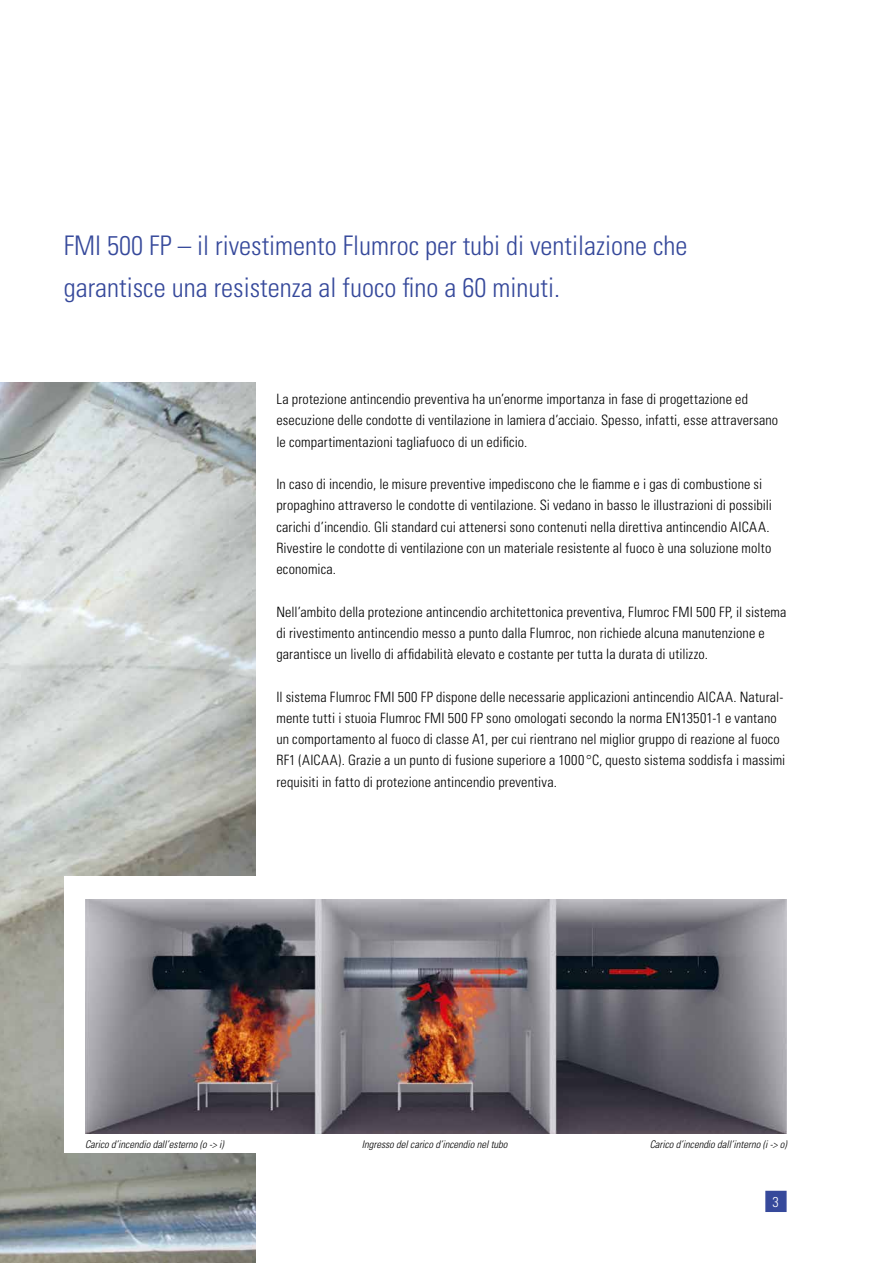
<style>
.page{position:relative;width:893px;height:1263px;background:#fff}
.page>*{position:absolute;margin:0;border:0;box-sizing:border-box;transform-origin:0 0}
.t1{font:300 condensed 27px/42px "Univers";color:#36499b}
.t2{font:300 condensed 14.25px/21.3px "Univers";letter-spacing:.01em;color:#000}
.t3{font:300 condensed 14.25px "Univers";color:#fff}
.t4{font:italic 300 condensed 10.5px "Univers";color:#000}
</style>
<div class="page">
<img style="left:0;top:383px;width:255px;height:880px">
<div style="left:64px;top:877px;width:743px;height:276px;background:#fff"></div>
<img style="left:85px;top:899px;width:701px;height:234px">
<div style="left:765px;top:1191px;width:22px;height:21px;background:#36499b;border:2px solid #36499b"></div>
<h1 class="t1" style="left:64px;top:225px;width:625px">FMI 500 FP – il rivestimento Flumroc per tubi di ventilazione che garantisce una resistenza al fuoco fino a 60 minuti.</h1>
<p class="t2" style="left:276px;top:388px;width:503px">La protezione antincendio preventiva ha un’enorme importanza in fase di progettazione ed esecuzione delle condotte di ventilazione in lamiera d’acciaio. Spesso, infatti, esse attraversano le compartimentazioni tagliafuoco di un edificio.</p>
<p class="t2" style="left:276px;top:473px;width:497px">In caso di incendio, le misure preventive impediscono che le fiamme e i gas di combustione si propaghino attraverso le condotte di ventilazione. Si vedano in basso le illustrazioni di possibili carichi d’incendio. Gli standard cui attenersi sono contenuti nella direttiva antincendio AICAA.<br>Rivestire le condotte di ventilazione con un materiale resistente al fuoco è una soluzione molto economica.</p>
<p class="t2" style="left:276px;top:601px;width:512px">Nell’ambito della protezione antincendio architettonica preventiva, Flumroc FMI 500 FP, il sistema di rivestimento antincendio messo a punto dalla Flumroc, non richiede alcuna manutenzione e garantisce un livello di affidabilità elevato e costante per tutta la durata di utilizzo.</p>
<p class="t2" style="left:276px;top:686px;width:510px">Il sistema Flumroc FMI 500 FP dispone delle necessarie applicazioni antincendio AICAA. Natural&shy;mente tutti i stuoia Flumroc FMI 500 FP sono omologati secondo la norma EN13501-1 e vantano un comportamento al fuoco di classe A1, per cui rientrano nel miglior gruppo di reazione al fuoco RF1 (AICAA). Grazie a un punto di fusione superiore a 1000 °C, questo sistema soddisfa i massimi requisiti in fatto di protezione antincendio preventiva.</p>
<p class="t4" style="left:85px;top:1138px;width:140px">Carico d’incendio dall’esterno (o -&gt; i)</p>
<p class="t4" style="left:362px;top:1138px;width:147px">Ingresso del carico d’incendio nel tubo</p>
<p class="t4" style="left:650px;top:1138px;width:138px">Carico d’incendio dall’interno (i -&gt; o)</p>
<p class="t3" style="left:772px;top:1193px;width:8px">3</p>
</div>
